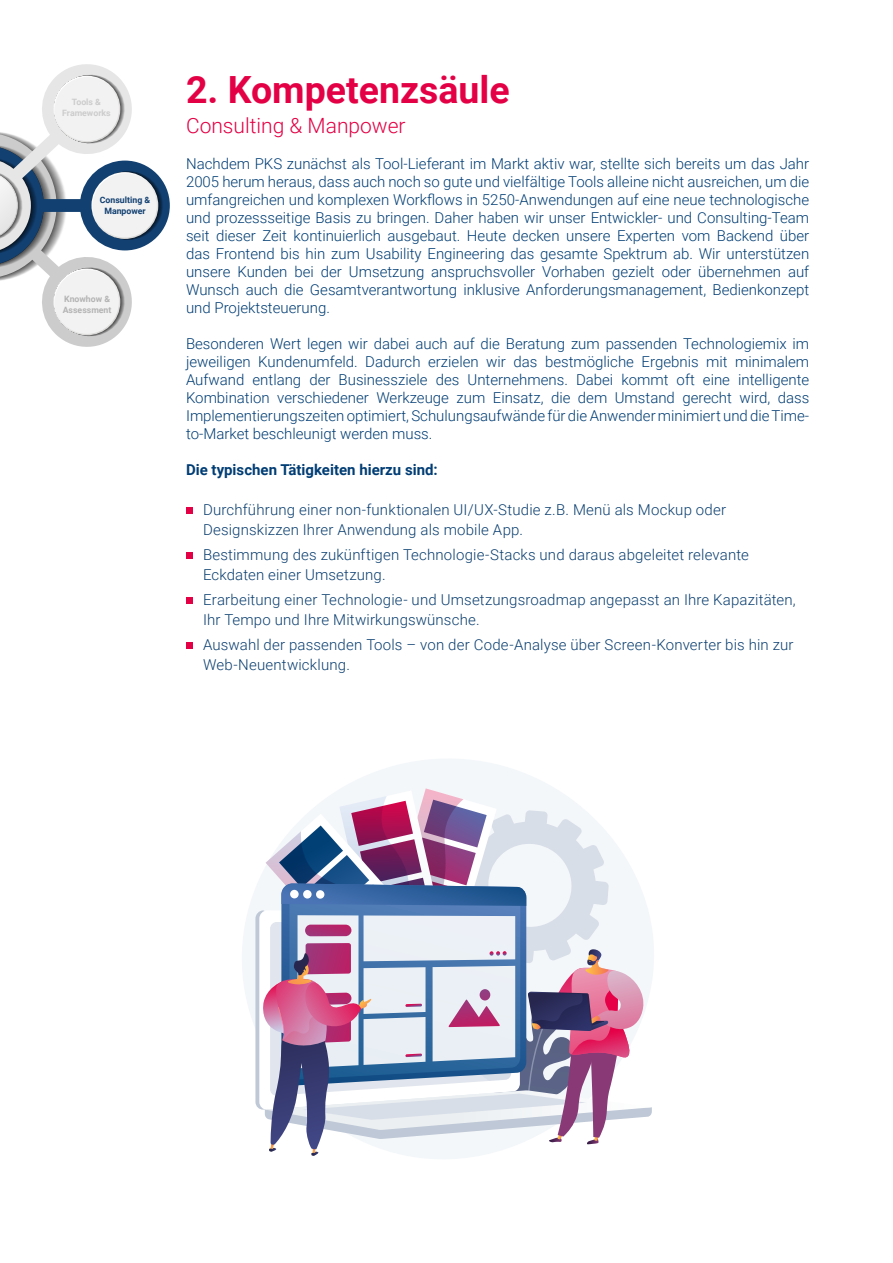
<style>
.page{position:relative;width:893px;height:1263px;background:#fff}
.page>*{position:absolute;margin:0;border:0;box-sizing:border-box;transform-origin:0 0}
.t1{font:700 37.5px "Roboto";color:#e40045}
.t2{font:300 21px "Roboto";color:#e40045}
.t3{font:300 15px/18px "Roboto";color:#003d74;text-align:justify}
.t4{font:300 15px/19.5px "Roboto";letter-spacing:.01em;color:#0b3f70}
.t5{font:700 15px "Roboto";color:#003d74}
.t6{font:700 8.7px/10.5px "Roboto";color:#124071;text-align:center}
.t7{font:700 8.7px/10.5px "Roboto";color:#b3b3b3}
.t8{font:700 8.7px/10.5px "Roboto";color:#ccc;text-align:center}
</style>
<div class="page">
<div style="left:186px;top:507px;width:7px;height:7px;background:#e40045"></div>
<div style="left:186px;top:552px;width:7px;height:7px;background:#e40045"></div>
<div style="left:186px;top:597px;width:7px;height:7px;background:#e40045"></div>
<div style="left:186px;top:642px;width:7px;height:7px;background:#e40045"></div>
<svg style="left:0;top:64px;width:170px;height:283px"></svg>
<div style="left:93px;top:173px;width:64px;height:64px;background:#f2f2f2;border-radius:50%"></div>
<svg style="left:242px;top:759px;width:412px;height:400px"></svg>
<svg style="left:261px;top:788px;width:391px;height:368px"></svg>
<p class="t8" style="left:62px;top:97px;width:50px">Tools &amp;<br>Frameworks</p>
<p class="t6" style="left:100px;top:195px;width:52px">Consulting &amp;<br>Manpower</p>
<p class="t7" style="left:63px;top:293px;width:50px">Knowhow &amp;<br>Assessment</p>
<h1 class="t1" style="left:186px;top:63px;width:325px">2. Kompetenzsäule</h1>
<h2 class="t2" style="left:186px;top:111px;width:221px">Consulting &amp; Manpower</h2>
<p class="t3" style="left:186px;top:154px;width:625px">Nachdem PKS zunächst als Tool-Lieferant im Markt aktiv war, stellte sich bereits um das Jahr 2005 herum heraus, dass auch noch so gute und vielfältige Tools alleine nicht ausreichen, um die umfangreichen und komplexen Workflows in 5250-Anwendungen auf eine neue technologische und prozessseitige Basis zu bringen. Daher haben wir unser Entwickler- und Consulting-Team seit dieser Zeit kontinuierlich ausgebaut. Heute decken unsere Experten vom Backend über das Frontend bis hin zum Usability Engineering das gesamte Spektrum ab. Wir unterstützen unsere Kunden bei der Umsetzung anspruchsvoller Vorhaben gezielt oder übernehmen auf Wunsch auch die Gesamtverantwortung inklusive Anforderungsmanagement, Bedienkonzept und Projektsteuerung.</p>
<p class="t3" style="left:186px;top:334px;width:625px">Besonderen Wert legen wir dabei auch auf die Beratung zum passenden Technologiemix im jeweiligen Kundenumfeld. Dadurch erzielen wir das bestmögliche Ergebnis mit minimalem Aufwand entlang der Businessziele des Unternehmens. Dabei kommt oft eine intelligente Kombination verschiedener Werkzeuge zum Einsatz, die dem Umstand gerecht wird, dass Implementierungszeiten optimiert, Schulungsaufwände für die Anwender minimiert und die Time&shy;to-Market beschleunigt werden muss.</p>
<p class="t5" style="left:186px;top:459px;width:253px">Die typischen Tätigkeiten hierzu sind:</p>
<p class="t4" style="left:203px;top:500px;width:525px">Durchführung einer non-funktionalen UI/UX-Studie z.B. Menü als Mockup oder<br>Designskizzen Ihrer Anwendung als mobile App.</p>
<p class="t4" style="left:203px;top:545px;width:547px">Bestimmung des zukünftigen Technologie-Stacks und daraus abgeleitet relevante<br>Eckdaten einer Umsetzung.</p>
<p class="t4" style="left:203px;top:590px;width:594px">Erarbeitung einer Technologie- und Umsetzungsroadmap angepasst an Ihre Kapazitäten,<br>Ihr Tempo und Ihre Mitwirkungswünsche.</p>
<p class="t4" style="left:203px;top:635px;width:592px">Auswahl der passenden Tools – von der Code-Analyse über Screen-Konverter bis hin zur<br>Web-Neuentwicklung.</p>
</div>
